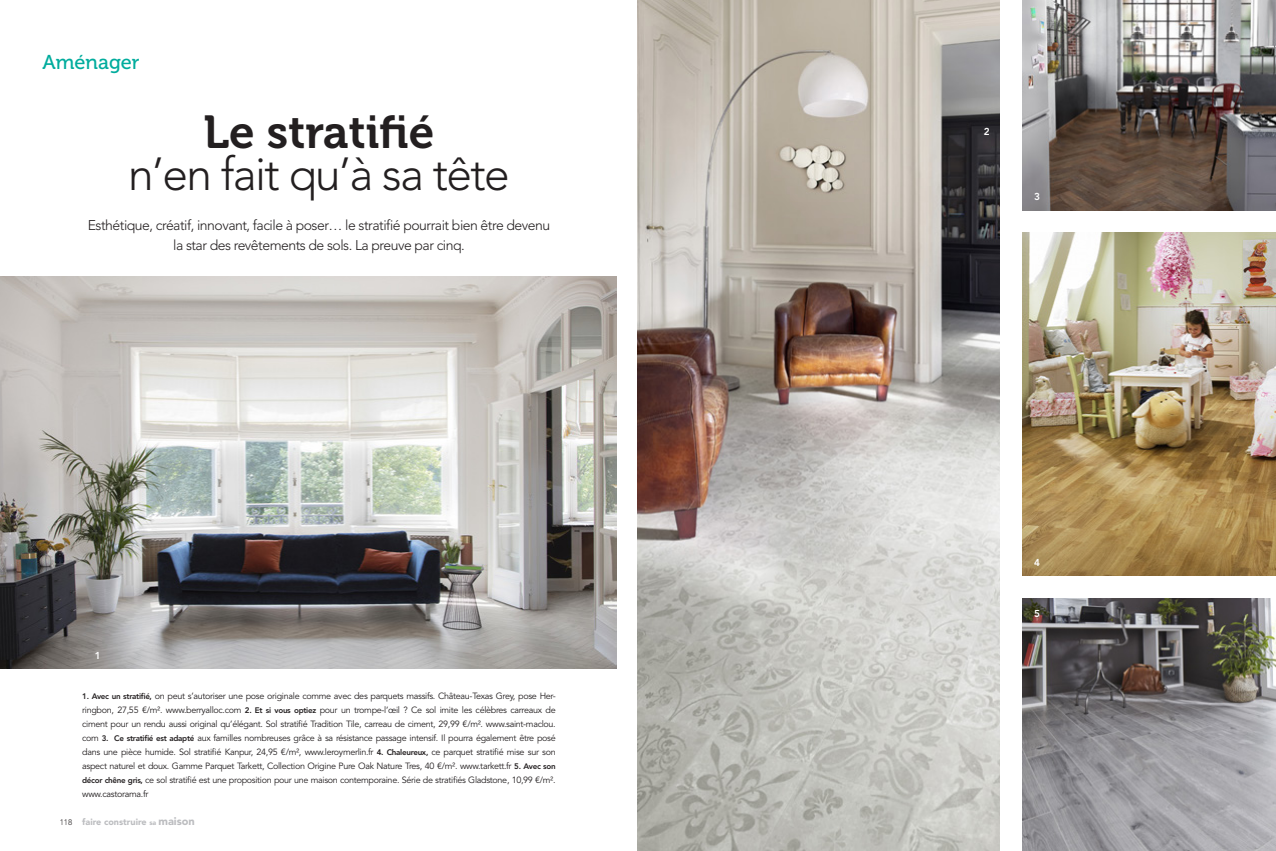
<style>
.page{position:relative;width:1276px;height:851px;background:#fff}
.page>*{position:absolute;margin:0;border:0;box-sizing:border-box;transform-origin:0 0}
.Titre_fond_blanc{font:300 46px/42px "Avenir LT Std";letter-spacing:-.035em;color:#231f20;text-align:center}
.t1{font:20px "Museo 500";color:#00ac9d}
.Chapo{font:300 14px/20px "Avenir LT Std";letter-spacing:-.035em;color:#231f20;text-align:center}
.t2{font:800 10px "Avenir LT Std";color:#fff}
.Texte{font:9px/14px "Avenir LT Std";letter-spacing:-.035em;color:#231f20;text-align:justify}
.t3{font:900 9px "Avenir LT Std";color:#bcbdc0}
.s1{font-family:"Museo 700";font-weight:400}
.s2{font-weight:800;font-size:8px}
.s3{font-weight:300;font-size:8px;color:#231f20}
.s4{font-size:7px}
.s5{font-size:11px}
</style>
<div class="page">
<img style="left:0;top:276px;width:617px;height:392px">
<img style="left:638px;top:0;width:361px;height:850px">
<img style="left:1022px;top:0;width:254px;height:210px">
<img style="left:1022px;top:599px;width:254px;height:251px">
<img style="left:1022px;top:232px;width:254px;height:343px">
<h2 class="t1" style="left:43px;top:51px;width:99px">Aménager</h2>
<p class="Titre_fond_blanc" style="left:128px;top:111px;width:383px"><span class="s1">Le stratifié<br></span>n’en fait qu’à sa tête</p>
<p class="Chapo" style="left:88px;top:215px;width:464px">Esthétique, créatif, innovant, facile à poser… le stratifié pourrait bien être devenu la star des revêtements de sols. La preuve par cinq.</p>
<p class="t2" style="left:95px;top:649px;width:7px">1</p>
<p class="Texte" style="left:82px;top:689px;width:475px"><span class="s2">1. Avec un stratifié,</span> on peut s’autoriser une pose originale comme avec des parquets massifs. Château-Texas Grey, pose Her&shy;ringbon, 27,55 €/m². www.berryalloc.com <span class="s2">2. Et si vous optiez</span> pour un trompe-l’œil ? Ce sol imite les célèbres carreaux de ciment pour un rendu aussi original qu’élégant. Sol stratifié Tradition Tile, carreau de ciment, 29,99 €/m². www.saint-maclou. com <span class="s2">3. Ce stratifié est adapté</span> aux familles nombreuses grâce à sa résistance passage intensif. Il pourra également être posé dans une pièce humide. Sol stratifié Kanpur, 24,95 €/m², www.leroymerlin.fr <span class="s2">4. Chaleureux,</span> ce parquet stratifié mise sur son aspect naturel et doux. Gamme Parquet Tarkett, Collection Origine Pure Oak Nature Tres, 40 €/m². www.tarkett.fr <span class="s2">5. Avec son décor chêne gris,</span> ce sol stratifié est une proposition pour une maison contemporaine. Série de stratifiés Gladstone, 10,99 €/m². www.castorama.fr</p>
<p class="t3" style="left:60px;top:816px;width:137px"><span class="s3">118</span> faire construire <span class="s4">sa</span> <span class="s5">maison</span></p>
<p class="t2" style="left:983px;top:126px;width:7px">2</p>
<p class="t2" style="left:1034px;top:191px;width:7px">3</p>
<p class="t2" style="left:1034px;top:556px;width:7px">4</p>
<p class="t2" style="left:1034px;top:607px;width:7px">5</p>
</div>
